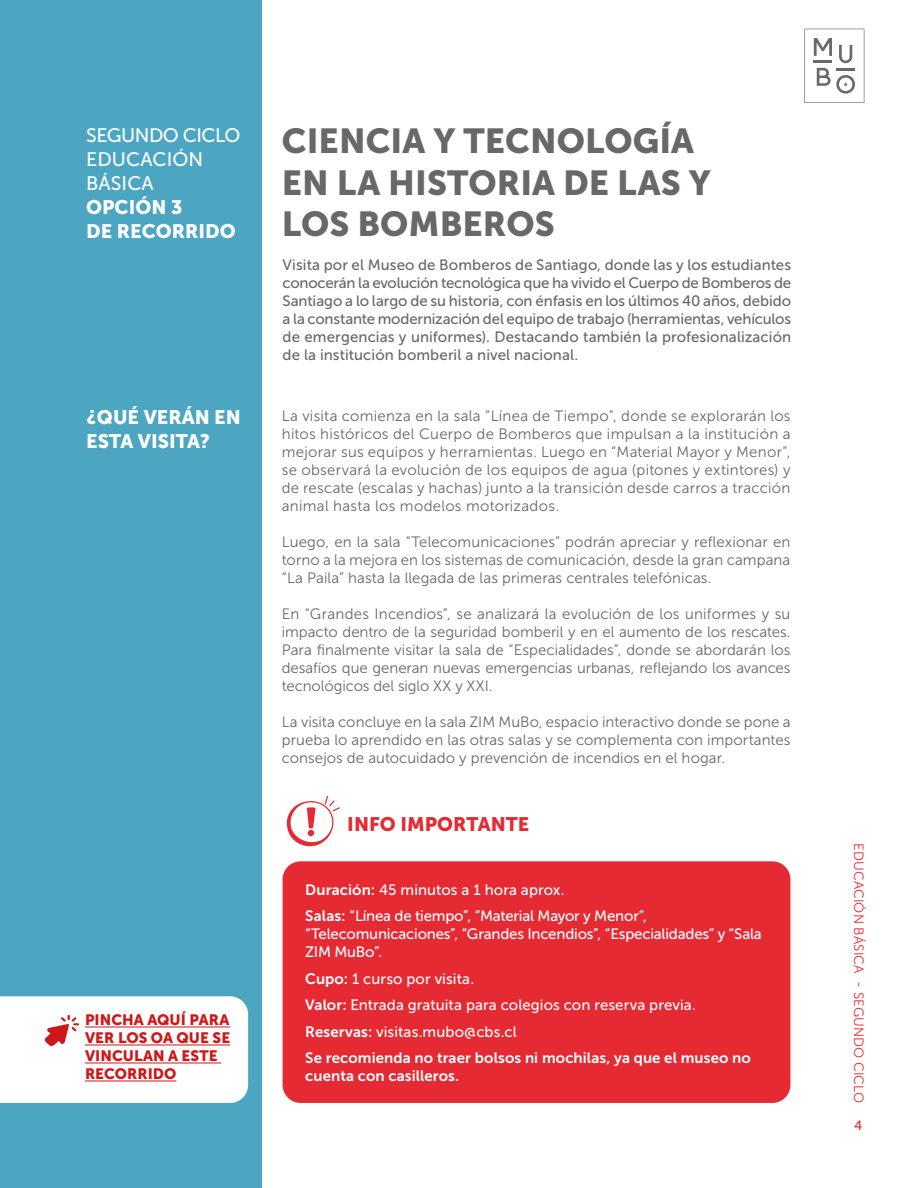
<style>
.page{position:relative;width:918px;height:1188px;background:#fff}
.page>*{position:absolute;margin:0;border:0;box-sizing:border-box;transform-origin:0 0}
.t1{font:34.5px/41.4px "Museo Sans 900";color:#696867}
.t2{font:19.5px/24px "Museo Sans 900";color:#fff}
.t3{font:19.5px/24px "Museo Sans 500";color:#fff}
.t4{font:19.5px "Museo Sans 900";color:#e62a33}
.t5{font:15px/18px "Museo Sans 300";letter-spacing:.005em;color:#696867;text-align:justify}
.t6{font:15px/18px "Museo Sans 500";letter-spacing:.01em;color:#696867;text-align:justify}
.t7{font:15px/26.5px "Museo Sans 500";letter-spacing:-.01em;color:#fff}
.t8{font:15px/18px "Museo Sans 700";letter-spacing:.005em;color:#fff}
.t9{font:15px/18px "Museo Sans 900";letter-spacing:.005em;color:#cd1719}
.t10{font:13.5px "Museo Sans 300";letter-spacing:.005em;color:#e62a33}
.t11{font:13.5px "Museo Sans 500";color:#e62a33}
.s1{font-family:"Museo Sans 700"}
</style>
<div class="page">
<div style="left:0;top:0;width:261px;height:1188px;background:#4ca6c2"></div>
<div style="left:283px;top:861px;width:507px;height:242px;background:#e62a33;border-radius:18px"></div>
<svg style="left:287px;top:796px;width:53px;height:50px"></svg>
<svg style="left:804px;top:29px;width:60px;height:74px"></svg>
<div style="left:0;top:996px;width:248px;height:107px;background:#fff"></div>
<hr style="left:85px;top:1027px;width:145px;height:1px;background:#cd1719">
<hr style="left:85px;top:1045px;width:145px;height:1px;background:#cd1719">
<hr style="left:85px;top:1063px;width:136px;height:1px;background:#cd1719">
<hr style="left:85px;top:1081px;width:91px;height:1px;background:#cd1719">
<h2 class="t3" style="left:86px;top:124px;width:156px">SEGUNDO CICLO<br>EDUCACIÓN<br>BÁSICA</h2>
<h2 class="t2" style="left:86px;top:195px;width:151px">OPCIÓN 3<br>DE RECORRIDO</h2>
<h1 class="t1" style="left:282px;top:121px;width:430px">CIENCIA Y TECNOLOGÍA<br>EN LA HISTORIA DE LAS Y<br>LOS BOMBEROS</h1>
<p class="t6" style="left:283px;top:256px;width:510px">Visita por el Museo de Bomberos de Santiago, donde las y los estudiantes conocerán la evolución tecnológica que ha vivido el Cuerpo de Bomberos de Santiago a lo largo de su historia, con énfasis en los últimos 40 años, debido a la constante modernización del equipo de trabajo (herramientas, vehículos de emergencias y uniformes). Destacando también la profesionalización de la institución bomberil a nivel nacional.</p>
<h2 class="t2" style="left:86px;top:405px;width:156px">¿QUÉ VERÁN EN<br>ESTA VISITA?</h2>
<p class="t5" style="left:282px;top:407px;width:510px">La visita comienza en la sala “Línea de Tiempo”, donde se explorarán los hitos históricos del Cuerpo de Bomberos que impulsan a la institución a mejorar sus equipos y herramientas. Luego en “Material Mayor y Menor”, se observará la evolución de los equipos de agua (pitones y extintores) y de rescate (escalas y hachas) junto a la transición desde carros a tracción animal hasta los modelos motorizados.</p>
<p class="t5" style="left:282px;top:533px;width:510px">Luego, en la sala “Telecomunicaciones” podrán apreciar y reflexionar en torno a la mejora en los sistemas de comunicación, desde la gran campana “La Paila” hasta la llegada de las primeras centrales telefónicas.</p>
<p class="t5" style="left:282px;top:605px;width:510px">En “Grandes Incendios”, se analizará la evolución de los uniformes y su impacto dentro de la seguridad bomberil y en el aumento de los rescates.<br>Para finalmente visitar la sala de “Especialidades”, donde se abordarán los desafíos que generan nuevas emergencias urbanas, reflejando los avances tecnológicos del siglo XX y XXI.</p>
<p class="t5" style="left:282px;top:713px;width:510px">La visita concluye en la sala ZIM MuBo, espacio interactivo donde se pone a prueba lo aprendido en las otras salas y se complementa con importantes consejos de autocuidado y prevención de incendios en el hogar.</p>
<p class="t9" style="left:85px;top:1011px;width:147px">PINCHA AQUÍ PARA<br>VER LOS OA QUE SE<br>VINCULAN A ESTE<br>RECORRIDO</p>
<h2 class="t4" style="left:347px;top:813px;width:184px">INFO IMPORTANTE</h2>
<p class="t7" style="left:305px;top:876px;width:343px"><span class="s1">Duración:</span> 45 minutos a 1 hora aprox.<br><span class="s1">Salas:</span> “Línea de tiempo”, “Material Mayor y Menor”,</p>
<p class="t7" style="left:305px;top:925px;width:458px;line-height:18px">“Telecomunicaciones”, “Grandes Incendios”, “Especialidades” y “Sala<br>ZIM MuBo”.</p>
<p class="t7" style="left:305px;top:965px;width:392px"><span class="s1">Cupo:</span> 1 curso por visita.<br><span class="s1">Valor:</span> Entrada gratuita para colegios con reserva previa.<br><span class="s1">Reservas:</span> visitas.mubo@cbs.cl</p>
<p class="t8" style="left:305px;top:1049px;width:447px">Se recomienda no traer bolsos ni mochilas, ya que el museo no cuenta con casilleros.</p>
<p class="t10" style="left:866px;top:843px;width:262px;rotate:90deg">EDUCACIÓN BÁSICA - SEGUNDO CICLO</p>
<p class="t11" style="left:854px;top:1118px;width:10px">4</p>
</div>
